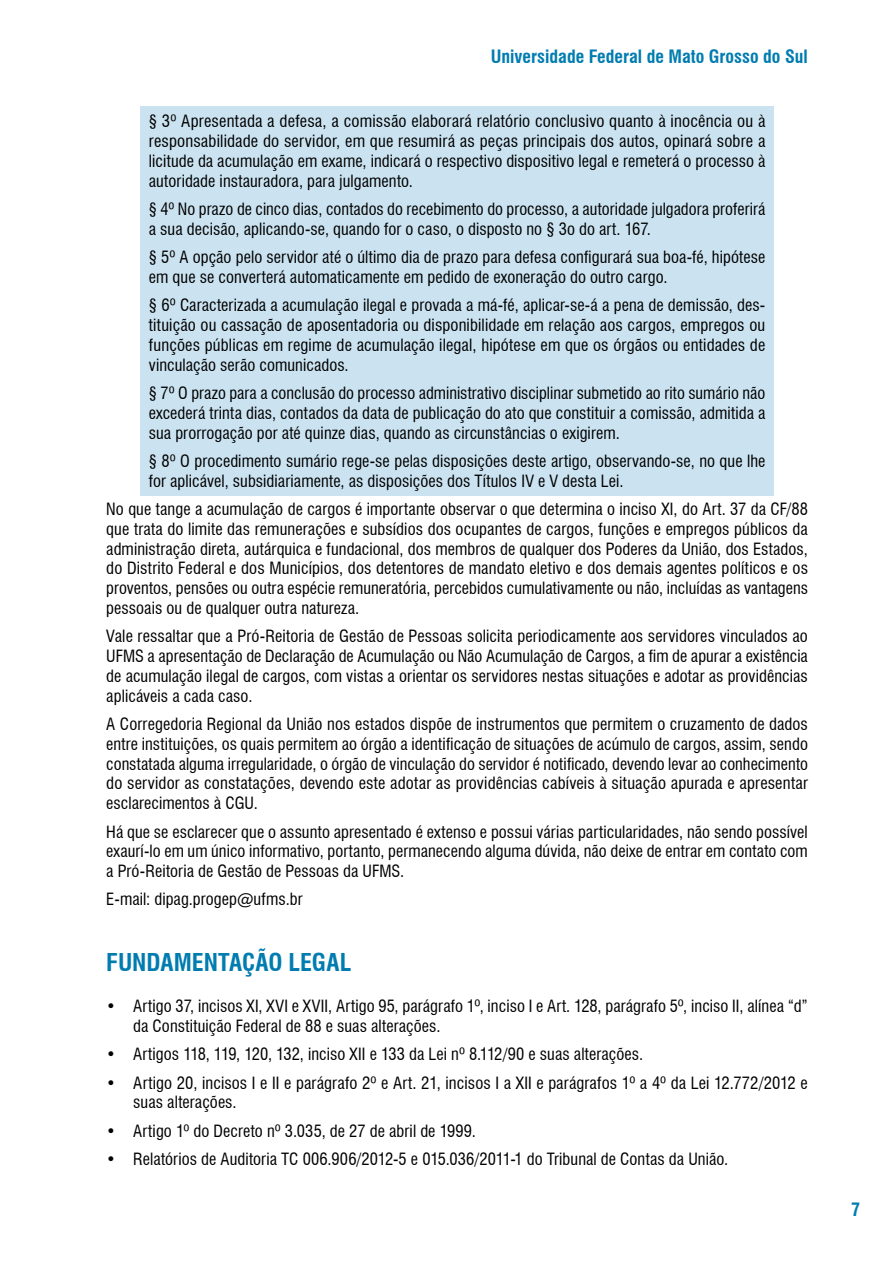
<style>
.page{position:relative;width:893px;height:1263px;background:#fff}
.page>*{position:absolute;margin:0;border:0;box-sizing:border-box;transform-origin:0 0}
.t1{font:700 condensed 24px "Swiss 721 BT";letter-spacing:-.005em;color:#007cb0}
.t2{font:700 condensed 18px "Swiss 721 BT";color:#007cb0}
.t3{font:condensed 16.5px/19.8px "Swiss 721 BT";letter-spacing:.005em;color:#000;text-align:justify}
</style>
<div class="page">
<div style="left:140px;top:106px;width:634px;height:389px;background:#cbe3f1"></div>
<p class="t2" style="left:491px;top:45px;width:319px">Universidade Federal de Mato Grosso do Sul</p>
<p class="t3" style="left:149px;top:111px;width:618px">§ 3º Apresentada a defesa, a comissão elaborará relatório conclusivo quanto à inocência ou à responsabilidade do servidor, em que resumirá as peças principais dos autos, opinará sobre a licitude da acumulação em exame, indicará o respectivo dispositivo legal e remeterá o processo à autoridade instauradora, para julgamento.</p>
<p class="t3" style="left:149px;top:199px;width:618px">§ 4º No prazo de cinco dias, contados do recebimento do processo, a autoridade julgadora proferirá a sua decisão, aplicando-se, quando for o caso, o disposto no § 3o do art. 167.</p>
<p class="t3" style="left:149px;top:247px;width:618px">§ 5º A opção pelo servidor até o último dia de prazo para defesa configurará sua boa-fé, hipótese em que se converterá automaticamente em pedido de exoneração do outro cargo.</p>
<p class="t3" style="left:149px;top:295px;width:618px">§ 6º Caracterizada a acumulação ilegal e provada a má-fé, aplicar-se-á a pena de demissão, des&shy;tituição ou cassação de aposentadoria ou disponibilidade em relação aos cargos, empregos ou funções públicas em regime de acumulação ilegal, hipótese em que os órgãos ou entidades de vinculação serão comunicados.</p>
<p class="t3" style="left:149px;top:383px;width:618px">§ 7º O prazo para a conclusão do processo administrativo disciplinar submetido ao rito sumário não excederá trinta dias, contados da data de publicação do ato que constituir a comissão, admitida a sua prorrogação por até quinze dias, quando as circunstâncias o exigirem.</p>
<p class="t3" style="left:149px;top:451px;width:618px">§ 8º O procedimento sumário rege-se pelas disposições deste artigo, observando-se, no que lhe for aplicável, subsidiariamente, as disposições dos Títulos IV e V desta Lei.</p>
<p class="t3" style="left:106px;top:499px;width:703px">No que tange a acumulação de cargos é importante observar o que determina o inciso XI, do Art. 37 da CF/88 que trata do limite das remunerações e subsídios dos ocupantes de cargos, funções e empregos públicos da administração direta, autárquica e fundacional, dos membros de qualquer dos Poderes da União, dos Estados, do Distrito Federal e dos Municípios, dos detentores de mandato eletivo e dos demais agentes políticos e os proventos, pensões ou outra espécie remuneratória, percebidos cumulativamente ou não, incluídas as vantagens pessoais ou de qualquer outra natureza.</p>
<p class="t3" style="left:106px;top:626px;width:703px">Vale ressaltar que a Pró-Reitoria de Gestão de Pessoas solicita periodicamente aos servidores vinculados ao UFMS a apresentação de Declaração de Acumulação ou Não Acumulação de Cargos, a fim de apurar a existência de acumulação ilegal de cargos, com vistas a orientar os servidores nestas situações e adotar as providências aplicáveis a cada caso.</p>
<p class="t3" style="left:106px;top:714px;width:703px">A Corregedoria Regional da União nos estados dispõe de instrumentos que permitem o cruzamento de dados entre instituições, os quais permitem ao órgão a identificação de situações de acúmulo de cargos, assim, sendo constatada alguma irregularidade, o órgão de vinculação do servidor é notificado, devendo levar ao conhecimento do servidor as constatações, devendo este adotar as providências cabíveis à situação apurada e apresentar esclarecimentos à CGU.</p>
<p class="t3" style="left:106px;top:822px;width:703px">Há que se esclarecer que o assunto apresentado é extenso e possui várias particularidades, não sendo possível exaurí-lo em um único informativo, portanto, permanecendo alguma dúvida, não deixe de entrar em contato com a Pró-Reitoria de Gestão de Pessoas da UFMS.</p>
<p class="t3" style="left:106px;top:889px;width:198px">E-mail: dipag.progep@ufms.br</p>
<h1 class="t1" style="left:106px;top:948px;width:247px">FUNDAMENTAÇÃO LEGAL</h1>
<p class="t3" style="left:133px;top:996px;width:676px;text-indent:-27px">• Artigo 37, incisos XI, XVI e XVII, Artigo 95, parágrafo 1º, inciso I e Art. 128, parágrafo 5º, inciso II, alínea “d” da Constituição Federal de 88 e suas alterações.</p>
<p class="t3" style="left:106px;top:1044px;width:538px">• Artigos 118, 119, 120, 132, inciso XII e 133 da Lei nº 8.112/90 e suas alterações.</p>
<p class="t3" style="left:133px;top:1073px;width:676px;text-indent:-27px">• Artigo 20, incisos I e II e parágrafo 2º e Art. 21, incisos I a XII e parágrafos 1º a 4º da Lei 12.772/2012 e suas alterações.</p>
<p class="t3" style="left:106px;top:1121px;width:371px">• Artigo 1º do Decreto nº 3.035, de 27 de abril de 1999.</p>
<p class="t3" style="left:106px;top:1149px;width:623px">• Relatórios de Auditoria TC 006.906/2012-5 e 015.036/2011-1 do Tribunal de Contas da União.</p>
<p class="t2" style="left:851px;top:1199px;width:10px">7</p>
</div>
